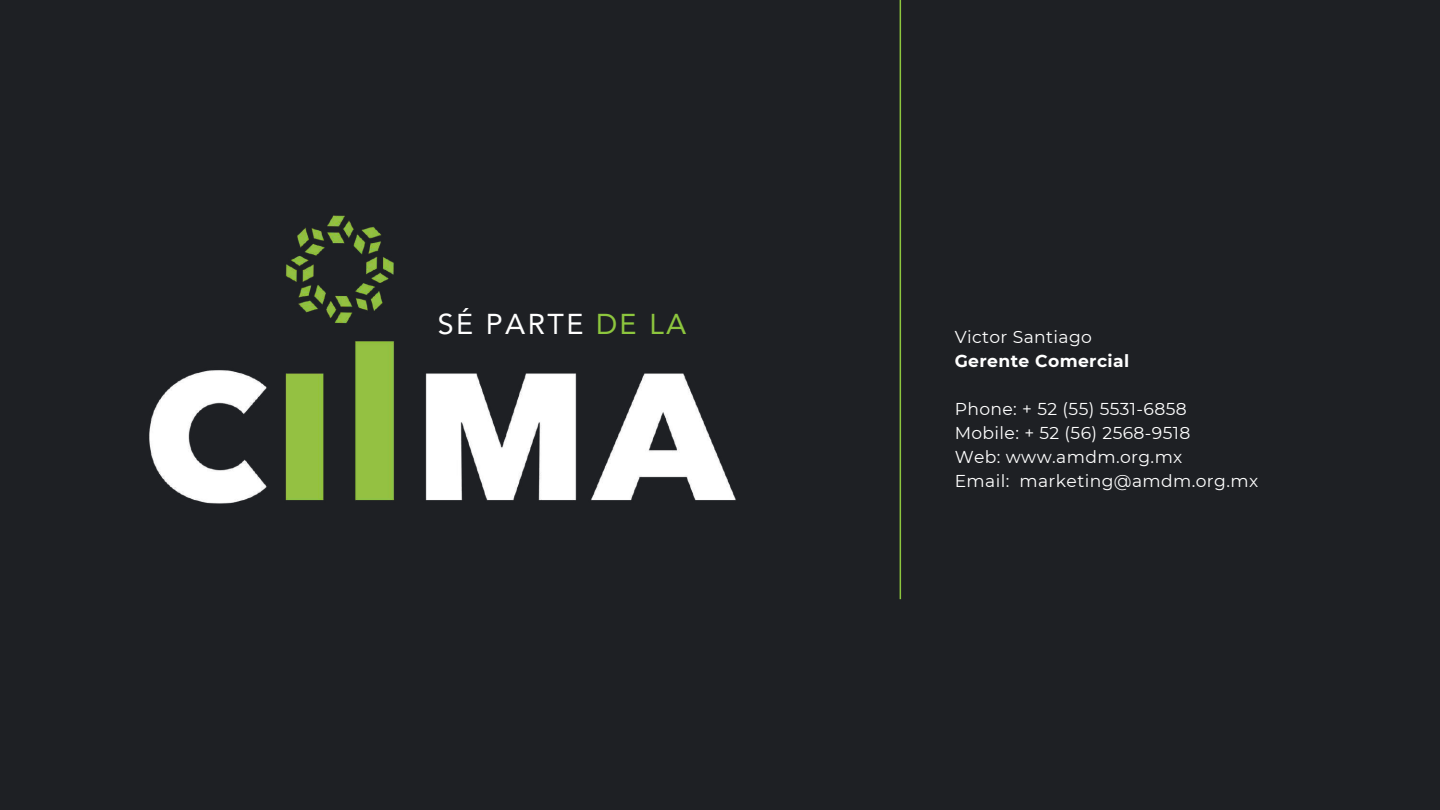
<style>
.page{position:relative;width:1440px;height:810px;background:#1e2024}
.page>*{position:absolute;margin:0;border:0;box-sizing:border-box;transform-origin:0 0}
.t1{font:28.7px "Avenir LT Pro";letter-spacing:.08em;color:#fff}
.t2{font:17.2px/24px "Montserrat";letter-spacing:.025em;color:#fff}
.t3{font:700 17.2px "Montserrat";letter-spacing:.025em;color:#fff}
.s1{color:#8dc63e}
</style>
<div class="page">
<img style="left:149px;top:215px;width:587px;height:289px">
<hr style="left:900px;top:0;width:1px;height:599px;background:#8dc63e">
<h1 class="t1" style="left:438px;top:312px;width:250px">SÉ PARTE <span class="s1">DE LA</span></h1>
<p class="t2" style="left:955px;top:325px;width:139px">Victor Santiago</p>
<p class="t3" style="left:955px;top:351px;width:176px">Gerente Comercial</p>
<p class="t2" style="left:955px;top:397px;width:305px">Phone: + 52 (55) 5531-6858<br>Mobile: + 52 (56) 2568-9518<br>Web: www.amdm.org.mx<br>Email: marketing@amdm.org.mx</p>
</div>
